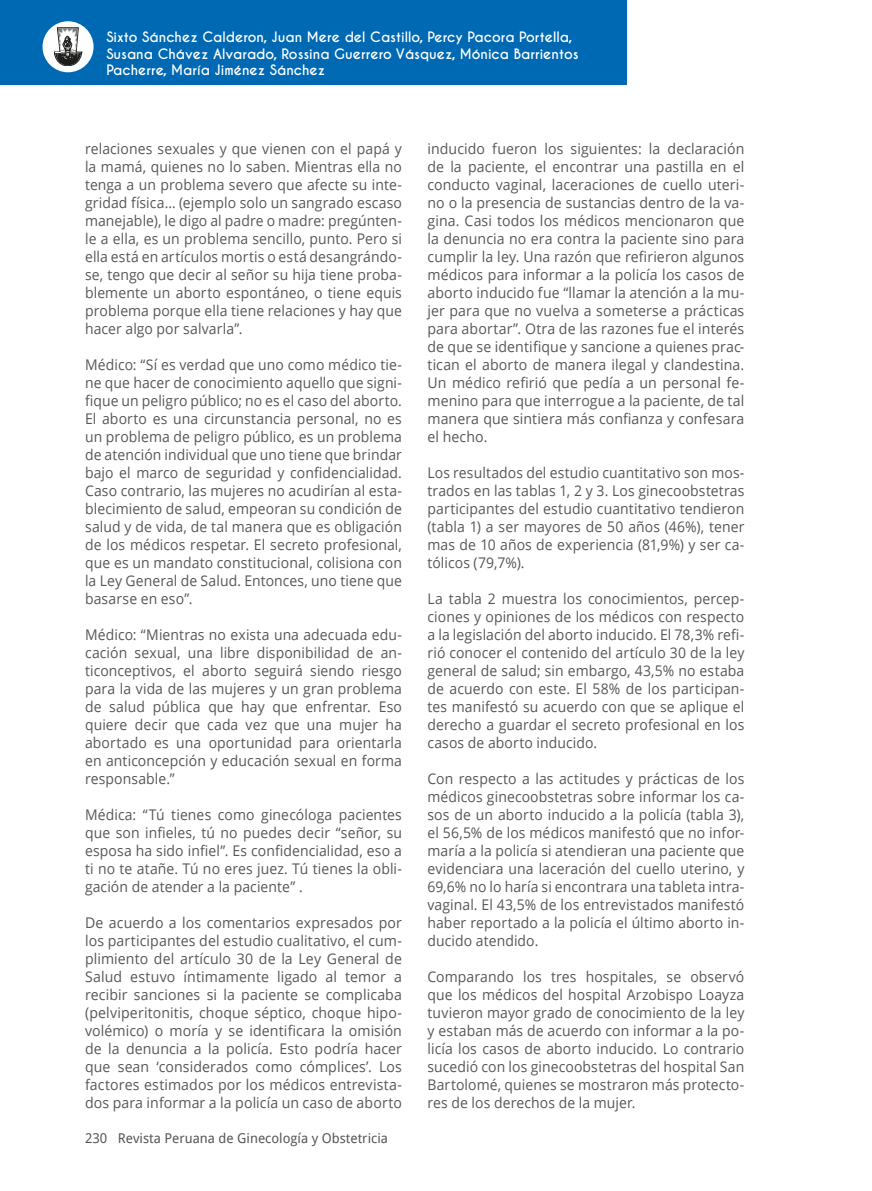
<style>
.page{position:relative;width:872px;height:1191px;background:#fff}
.page>*{position:absolute;margin:0;border:0;box-sizing:border-box;transform-origin:0 0}
.t1{font:14.7px/18px "Open Sans";letter-spacing:.005em;color:#575756;text-align:justify;scale:.95 1}
.t2{font:14.7px/18px "Open Sans";letter-spacing:.005em;color:#575756;text-align:justify;scale:.96 1}
.t3{font:700 13.5px/16.2px "Caviar Dreams";color:#fff}
.t4{font:13.5px "Droid Sans";color:#575756}
</style>
<div class="page">
<div style="left:0;top:0;width:626px;height:85px;background:#0069b4"></div>
<div style="left:43px;top:21px;width:51px;height:51px;background:#fff;border-radius:50%"></div>
<svg style="left:54px;top:28px;width:28px;height:38px"></svg>
<p class="t3" style="left:106px;top:30px;width:474px">Sixto Sánchez Calderon, Juan Mere del Castillo, Percy Pacora Portella,<br>Susana Chávez Alvarado, Rossina Guerrero Vásquez, Mónica Barrientos<br>Pacherre, María Jiménez Sánchez</p>
<p class="t1" style="left:85px;top:139px;width:335px">relaciones sexuales y que vienen con el papá y la mamá, quienes no lo saben. Mientras ella no tenga a un problema severo que afecte su inte&shy;gridad física… (ejemplo solo un sangrado escaso manejable), le digo al padre o madre: pregúnten&shy;le a ella, es un problema sencillo, punto. Pero si ella está en artículos mortis o está desangrándo&shy;se, tengo que decir al señor su hija tiene proba&shy;blemente un aborto espontáneo, o tiene equis problema porque ella tiene relaciones y hay que hacer algo por salvarla”.</p>
<p class="t1" style="left:85px;top:355px;width:335px">Médico: “Sí es verdad que uno como médico tie&shy;ne que hacer de conocimiento aquello que signi&shy;fique un peligro público; no es el caso del aborto.<br>El aborto es una circunstancia personal, no es un problema de peligro público, es un problema de atención individual que uno tiene que brindar bajo el marco de seguridad y confidencialidad.<br>Caso contrario, las mujeres no acudirían al esta&shy;blecimiento de salud, empeoran su condición de salud y de vida, de tal manera que es obligación de los médicos respetar. El secreto profesional, que es un mandato constitucional, colisiona con la Ley General de Salud. Entonces, uno tiene que basarse en eso”.</p>
<p class="t1" style="left:85px;top:625px;width:335px">Médico: “Mientras no exista una adecuada edu&shy;cación sexual, una libre disponibilidad de an&shy;ticonceptivos, el aborto seguirá siendo riesgo para la vida de las mujeres y un gran problema de salud pública que hay que enfrentar. Eso quiere decir que cada vez que una mujer ha abortado es una oportunidad para orientarla en anticoncepción y educación sexual en forma responsable.”</p>
<p class="t1" style="left:85px;top:805px;width:335px">Médica: “Tú tienes como ginecóloga pacientes que son infieles, tú no puedes decir “señor, su esposa ha sido infiel”. Es confidencialidad, eso a ti no te atañe. Tú no eres juez. Tú tienes la obli&shy;gación de atender a la paciente” .</p>
<p class="t2" style="left:85px;top:913px;width:332px">De acuerdo a los comentarios expresados por los participantes del estudio cualitativo, el cum&shy;plimiento del artículo 30 de la Ley General de Salud estuvo íntimamente ligado al temor a recibir sanciones si la paciente se complicaba (pelviperitonitis, choque séptico, choque hipo&shy;volémico) o moría y se identificara la omisión de la denuncia a la policía. Esto podría hacer que sean ‘considerados como cómplices’. Los factores estimados por los médicos entrevista&shy;dos para informar a la policía un caso de aborto</p>
<p class="t4" style="left:85px;top:1128px;width:304px">230 Revista Peruana de Ginecología y Obstetricia</p>
<p class="t2" style="left:427px;top:139px;width:331px">inducido fueron los siguientes: la declaración de la paciente, el encontrar una pastilla en el conducto vaginal, laceraciones de cuello uteri&shy;no o la presencia de sustancias dentro de la va&shy;gina. Casi todos los médicos mencionaron que la denuncia no era contra la paciente sino para cumplir la ley. Una razón que refirieron algunos médicos para informar a la policía los casos de aborto inducido fue “llamar la atención a la mu&shy;jer para que no vuelva a someterse a prácticas para abortar”. Otra de las razones fue el interés de que se identifique y sancione a quienes prac&shy;tican el aborto de manera ilegal y clandestina.<br>Un médico refirió que pedía a un personal fe&shy;menino para que interrogue a la paciente, de tal manera que sintiera más confianza y confesara el hecho.</p>
<p class="t1" style="left:427px;top:463px;width:335px">Los resultados del estudio cuantitativo son mos&shy;trados en las tablas 1, 2 y 3. Los ginecoobstetras participantes del estudio cuantitativo tendieron (tabla 1) a ser mayores de 50 años (46%), tener mas de 10 años de experiencia (81,9%) y ser ca&shy;tólicos (79,7%).</p>
<p class="t1" style="left:427px;top:589px;width:335px">La tabla 2 muestra los conocimientos, percep&shy;ciones y opiniones de los médicos con respecto a la legislación del aborto inducido. El 78,3% refi&shy;rió conocer el contenido del artículo 30 de la ley general de salud; sin embargo, 43,5% no estaba de acuerdo con este. El 58% de los participan&shy;tes manifestó su acuerdo con que se aplique el derecho a guardar el secreto profesional en los casos de aborto inducido.</p>
<p class="t1" style="left:427px;top:769px;width:335px">Con respecto a las actitudes y prácticas de los médicos ginecoobstetras sobre informar los ca&shy;sos de un aborto inducido a la policía (tabla 3), el 56,5% de los médicos manifestó que no infor&shy;maría a la policía si atendieran una paciente que evidenciara una laceración del cuello uterino, y 69,6% no lo haría si encontrara una tableta intra&shy;vaginal. El 43,5% de los entrevistados manifestó haber reportado a la policía el último aborto in&shy;ducido atendido.</p>
<p class="t1" style="left:427px;top:967px;width:335px">Comparando los tres hospitales, se observó que los médicos del hospital Arzobispo Loayza tuvieron mayor grado de conocimiento de la ley y estaban más de acuerdo con informar a la po&shy;licía los casos de aborto inducido. Lo contrario sucedió con los ginecoobstetras del hospital San Bartolomé, quienes se mostraron más protecto&shy;res de los derechos de la mujer.</p>
</div>
